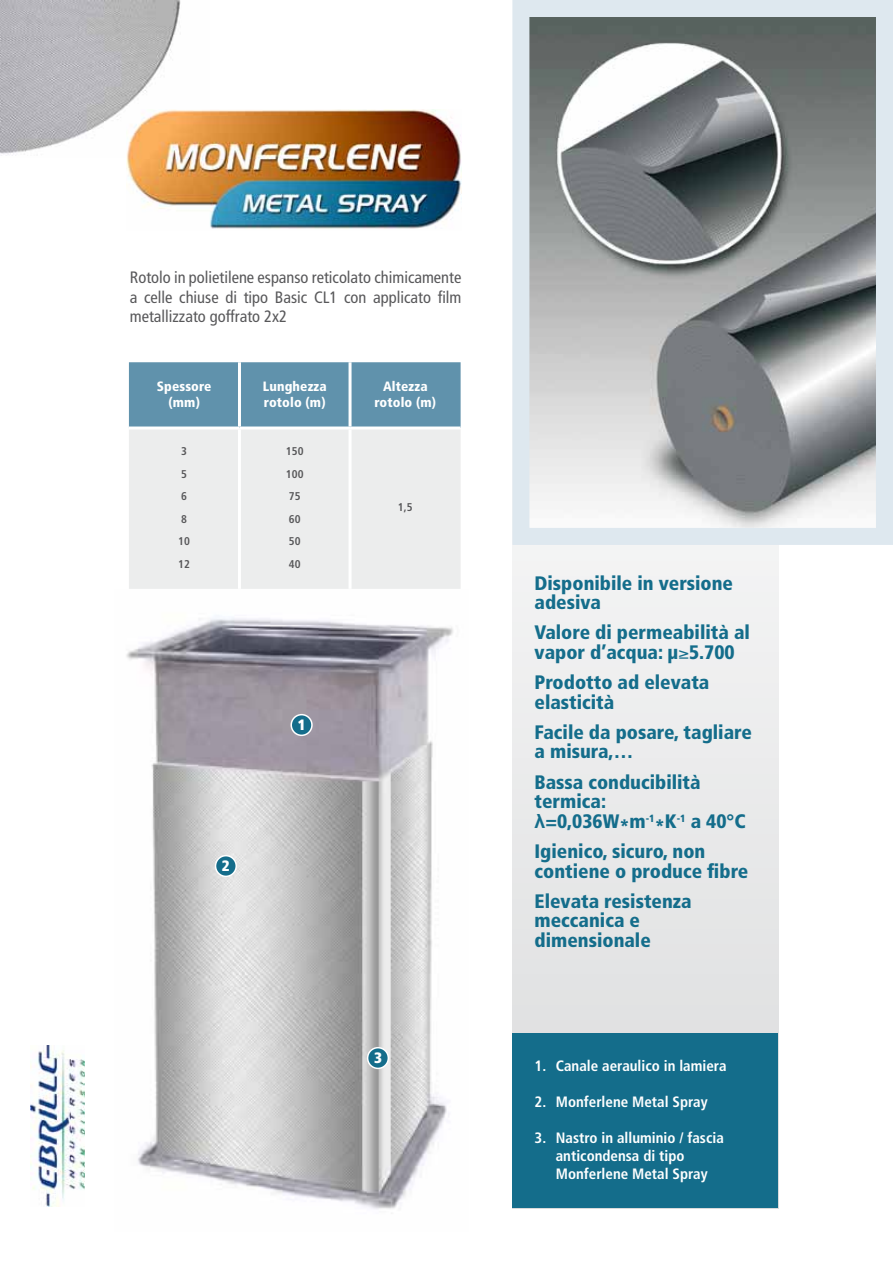
<style>
.page{position:relative;width:893px;height:1263px;background:#fff}
.page>*{position:absolute;margin:0;border:0;box-sizing:border-box;transform-origin:0 0}
.t1{font:900 condensed 19.5px/19.5px "Frutiger";color:#146d8b}
.t2{font:condensed 16.5px/19.5px "Frutiger";color:#58585a;text-align:justify}
.t3{font:700 condensed 15px/18px "Frutiger";color:#fff}
.t4{font:900 condensed 15px "Frutiger";color:#fff}
.t5{font:900 condensed 13.5px/16.2px "Frutiger";letter-spacing:.01em;color:#fff;text-align:center}
.t6{font:700 condensed 11.25px/22.5px "Frutiger";letter-spacing:.01em;color:#58585a}
.s1{font-family:"Arial";font-weight:700;font-stretch:normal}
</style>
<div class="page">
<div style="left:512px;top:255px;width:266px;height:953px;background:#eaeaeb"></div>
<img style="left:30px;top:1046px;width:54px;height:160px">
<img style="left:0;top:0;width:181px;height:157px">
<div style="left:512px;top:1033px;width:266px;height:175px;background:#146d8b"></div>
<img style="left:127px;top:110px;width:334px;height:119px">
<svg style="left:512px;top:0;width:381px;height:553px"></svg>
<img style="left:126px;top:617px;width:327px;height:592px">
<div style="left:291px;top:715px;width:21px;height:20px;background:#146d8b;border-radius:50%"></div>
<div style="left:290px;top:714px;width:23px;height:22px;border:2px solid #fff;border-radius:50%"></div>
<div style="left:216px;top:856px;width:20px;height:20px;background:#146d8b;border-radius:50%"></div>
<div style="left:215px;top:855px;width:22px;height:22px;border:2px solid #fff;border-radius:50%"></div>
<div style="left:368px;top:1048px;width:20px;height:20px;background:#146d8b;border-radius:50%"></div>
<div style="left:367px;top:1047px;width:22px;height:22px;border:2px solid #fff;border-radius:50%"></div>
<div style="left:129px;top:362px;width:332px;height:64px;background:#6092ac"></div>
<div style="left:129px;top:430px;width:332px;height:159px;background:#eceded"></div>
<hr style="left:238px;top:362px;width:3px;height:64px;background:#fff">
<hr style="left:349px;top:362px;width:3px;height:64px;background:#fff">
<hr style="left:238px;top:429px;width:3px;height:160px;background:#fff">
<hr style="left:349px;top:429px;width:3px;height:160px;background:#fff">
<p class="t2" style="left:130px;top:268px;width:333px">Rotolo in polietilene espanso reticolato chimicamente a celle chiuse di tipo Basic CL1 con applicato film metallizzato goffrato 2x2</p>
<p class="t5" style="left:157px;top:378px;width:56px">Spessore (mm)</p>
<p class="t5" style="left:263px;top:378px;width:65px;text-align:left">Lunghezza rotolo (m)</p>
<p class="t5" style="left:374px;top:378px;width:63px">Altezza rotolo (m)</p>
<p class="t6" style="left:178px;top:440px;width:13px">3<br>5<br>6<br>8<br>10<br>12</p>
<p class="t6" style="left:286px;top:440px;width:19px">150<br>100<br>75<br>60<br>50<br>40</p>
<p class="t6" style="left:398px;top:496px;width:16px">1,5</p>
<p class="t4" style="left:222px;top:857px;width:9px">2</p>
<p class="t4" style="left:298px;top:716px;width:9px">1</p>
<p class="t4" style="left:374px;top:1049px;width:9px">3</p>
<p class="t1" style="left:535px;top:573px;width:200px">Disponibile in versione adesiva</p>
<p class="t1" style="left:535px;top:623px;width:217px">Valore di permeabilità al vapor d’acqua: µ≥5.700</p>
<p class="t1" style="left:535px;top:673px;width:176px">Prodotto ad elevata elasticità</p>
<p class="t1" style="left:535px;top:722px;width:219px">Facile da posare, tagliare a misura,…</p>
<p class="t1" style="left:535px;top:772px;width:213px">Bassa conducibilità termica: <span class="s1">λ</span>=0,036W*m<sup>-1</sup>*K<sup>-1</sup> a 40°C</p>
<p class="t1" style="left:535px;top:841px;width:215px">Igienico, sicuro, non contiene o produce fibre</p>
<p class="t1" style="left:535px;top:891px;width:159px">Elevata resistenza meccanica e dimensionale</p>
<p class="t3" style="left:535px;top:1057px;width:193px">1. Canale aeraulico in lamiera</p>
<p class="t3" style="left:535px;top:1093px;width:175px">2. Monferlene Metal Spray</p>
<p class="t3" style="left:556px;top:1129px;width:170px;text-indent:-21px">3. Nastro in alluminio / fascia anticondensa di tipo<br>Monferlene Metal Spray</p>
</div>
